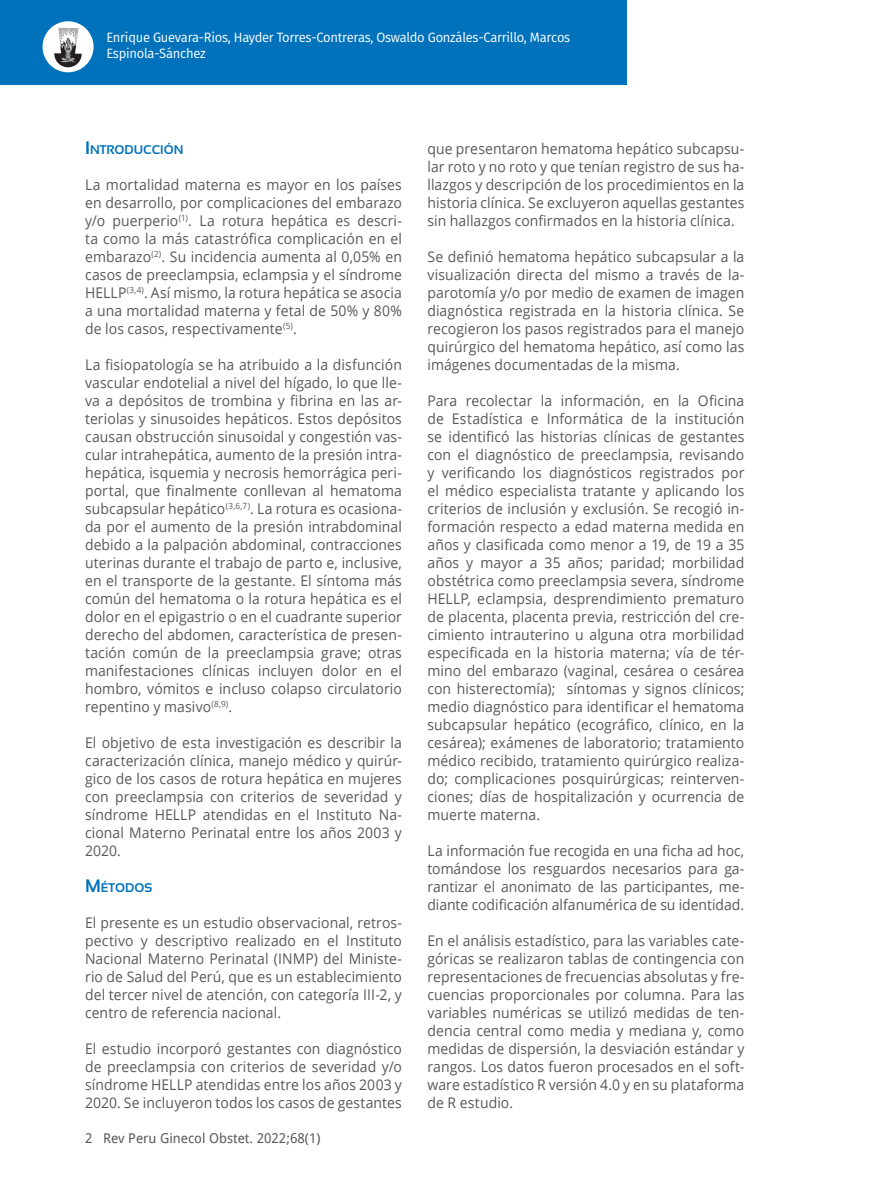
<style>
.page{position:relative;width:872px;height:1191px;background:#fff}
.page>*{position:absolute;margin:0;border:0;box-sizing:border-box;transform-origin:0 0}
.t1{font:14.7px/18px "Open Sans";letter-spacing:.005em;color:#57585a;text-align:justify;scale:.95 1}
.t2{font:13.5px/16.2px "Fira Sans";letter-spacing:-.02em;color:#fff;scale:.96 1}
.t3{font:13.5px "Droid Sans";color:#57585a}
.t4{font:700 12.6px "Sansation";color:#0072bc}
.s1{font-size:18px}
</style>
<div class="page">
<div style="left:0;top:0;width:626px;height:85px;background:#0072bc"></div>
<div style="left:43px;top:21px;width:51px;height:51px;background:#fff;border-radius:50%"></div>
<svg style="left:54px;top:28px;width:28px;height:40px"></svg>
<p class="t2" style="left:106px;top:29px;width:485px">Enrique Guevara-Rios, Hayder Torres-Contreras, Oswaldo Gonzáles-Carrillo, Marcos<br>Espinola-Sánchez</p>
<p class="t4" style="left:85px;top:143px;width:100px"><span class="s1">I</span>NTRODUCCIÓN</p>
<p class="t1" style="left:85px;top:175px;width:335px">La mortalidad materna es mayor en los países en desarrollo, por complicaciones del embarazo y/o puerperio<sup>(1)</sup>. La rotura hepática es descri&shy;ta como la más catastrófica complicación en el embarazo<sup>(2)</sup>. Su incidencia aumenta al 0,05% en casos de preeclampsia, eclampsia y el síndrome HELLP<sup>(3,4)</sup>. Así mismo, la rotura hepática se asocia a una mortalidad materna y fetal de 50% y 80% de los casos, respectivamente<sup>(5)</sup>.</p>
<p class="t1" style="left:85px;top:355px;width:335px">La fisiopatología se ha atribuido a la disfunción vascular endotelial a nivel del hígado, lo que lle&shy;va a depósitos de trombina y fibrina en las ar&shy;teriolas y sinusoides hepáticos. Estos depósitos causan obstrucción sinusoidal y congestión vas&shy;cular intrahepática, aumento de la presión intra&shy;hepática, isquemia y necrosis hemorrágica peri&shy;portal, que finalmente conllevan al hematoma subcapsular hepático<sup>(3,6,7)</sup>. La rotura es ocasiona&shy;da por el aumento de la presión intrabdominal debido a la palpación abdominal, contracciones uterinas durante el trabajo de parto e, inclusive, en el transporte de la gestante. El síntoma más común del hematoma o la rotura hepática es el dolor en el epigastrio o en el cuadrante superior derecho del abdomen, característica de presen&shy;tación común de la preeclampsia grave; otras manifestaciones clínicas incluyen dolor en el hombro, vómitos e incluso colapso circulatorio repentino y masivo<sup>(8,9)</sup>.</p>
<p class="t1" style="left:85px;top:733px;width:335px">El objetivo de esta investigación es describir la caracterización clínica, manejo médico y quirúr&shy;gico de los casos de rotura hepática en mujeres con preeclampsia con criterios de severidad y síndrome HELLP atendidas en el Instituto Na&shy;cional Materno Perinatal entre los años 2003 y 2020.</p>
<p class="t4" style="left:85px;top:881px;width:69px"><span class="s1">M</span>ÉTODOS</p>
<p class="t1" style="left:85px;top:913px;width:335px">El presente es un estudio observacional, retros&shy;pectivo y descriptivo realizado en el Instituto Nacional Materno Perinatal (INMP) del Ministe&shy;rio de Salud del Perú, que es un establecimiento del tercer nivel de atención, con categoría III-2, y centro de referencia nacional.</p>
<p class="t1" style="left:85px;top:1039px;width:335px">El estudio incorporó gestantes con diagnóstico de preeclampsia con criterios de severidad y/o síndrome HELLP atendidas entre los años 2003 y 2020. Se incluyeron todos los casos de gestantes</p>
<p class="t3" style="left:85px;top:1128px;width:237px">2 Rev Peru Ginecol Obstet. 2022;68(1)</p>
<p class="t1" style="left:427px;top:139px;width:335px">que presentaron hematoma hepático subcapsu&shy;lar roto y no roto y que tenían registro de sus ha&shy;llazgos y descripción de los procedimientos en la historia clínica. Se excluyeron aquellas gestantes sin hallazgos confirmados en la historia clínica.</p>
<p class="t1" style="left:427px;top:247px;width:335px">Se definió hematoma hepático subcapsular a la visualización directa del mismo a través de la&shy;parotomía y/o por medio de examen de imagen diagnóstica registrada en la historia clínica. Se recogieron los pasos registrados para el manejo quirúrgico del hematoma hepático, así como las imágenes documentadas de la misma.</p>
<p class="t1" style="left:427px;top:391px;width:335px">Para recolectar la información, en la Oficina de Estadística e Informática de la institución se identificó las historias clínicas de gestantes con el diagnóstico de preeclampsia, revisando y verificando los diagnósticos registrados por el médico especialista tratante y aplicando los criterios de inclusión y exclusión. Se recogió in&shy;formación respecto a edad materna medida en años y clasificada como menor a 19, de 19 a 35 años y mayor a 35 años; paridad; morbilidad obstétrica como preeclampsia severa, síndrome HELLP, eclampsia, desprendimiento prematuro de placenta, placenta previa, restricción del cre&shy;cimiento intrauterino u alguna otra morbilidad especificada en la historia materna; vía de tér&shy;mino del embarazo (vaginal, cesárea o cesárea con histerectomía); síntomas y signos clínicos; medio diagnóstico para identificar el hematoma subcapsular hepático (ecográfico, clínico, en la cesárea); exámenes de laboratorio; tratamiento médico recibido, tratamiento quirúrgico realiza&shy;do; complicaciones posquirúrgicas; reinterven&shy;ciones; días de hospitalización y ocurrencia de muerte materna.</p>
<p class="t1" style="left:427px;top:841px;width:335px">La información fue recogida en una ficha ad hoc, tomándose los resguardos necesarios para ga&shy;rantizar el anonimato de las participantes, me&shy;diante codificación alfanumérica de su identidad.</p>
<p class="t1" style="left:427px;top:931px;width:335px">En el análisis estadístico, para las variables cate&shy;góricas se realizaron tablas de contingencia con representaciones de frecuencias absolutas y fre&shy;cuencias proporcionales por columna. Para las variables numéricas se utilizó medidas de ten&shy;dencia central como media y mediana y, como medidas de dispersión, la desviación estándar y rangos. Los datos fueron procesados en el soft&shy;ware estadístico R versión 4.0 y en su plataforma de R estudio.</p>
</div>
